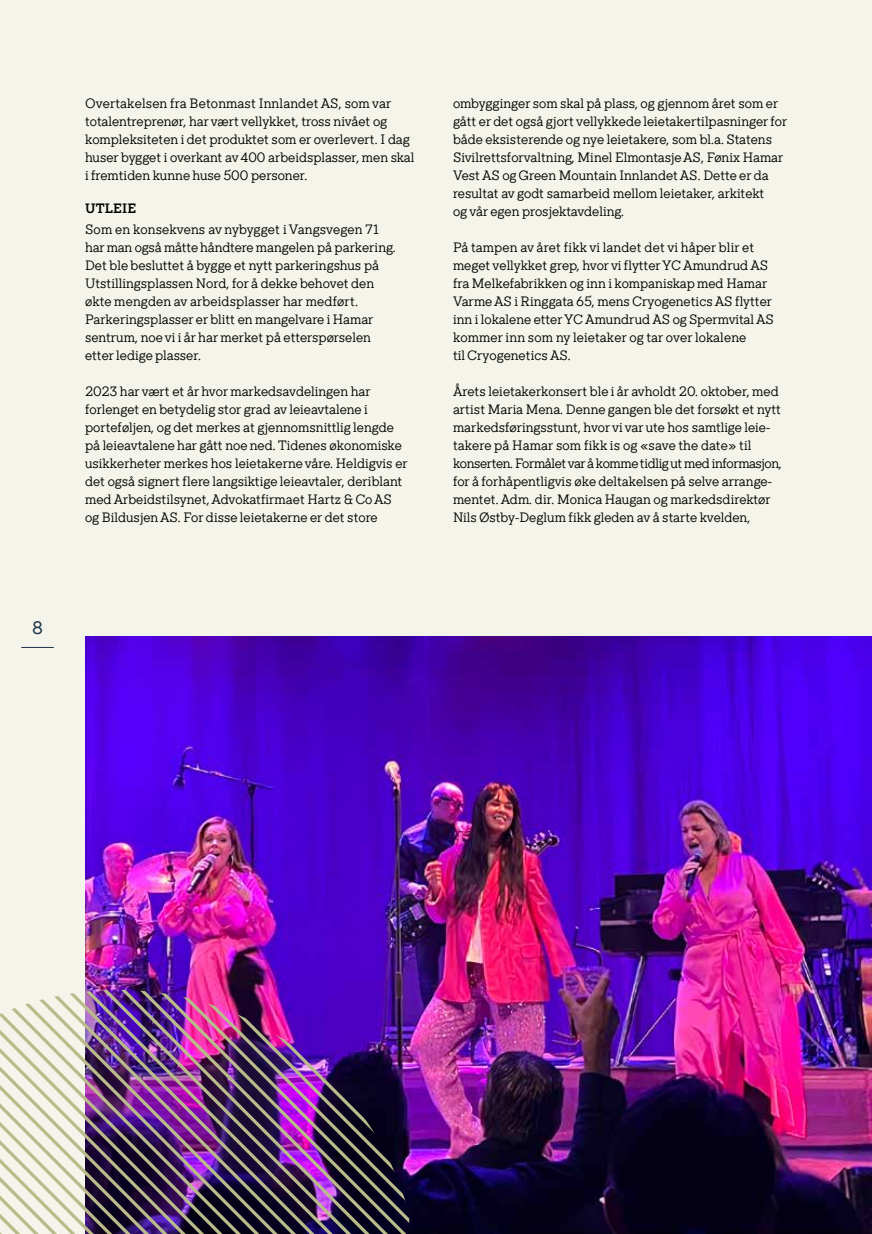
<style>
.page{position:relative;width:872px;height:1234px;background:#fff}
.page>*{position:absolute;margin:0;border:0;box-sizing:border-box;transform-origin:0 0}
.t1{font:18px "TT Rationalist";color:#1b3447}
.t2{font:13.5px/18px "TT Rationalist";color:#000}
.t3{font:13.5px "TT Rationalist D Bold";color:#000}
</style>
<div class="page">
<div style="left:0;top:0;width:872px;height:1233px;background:#f4f4ea"></div>
<hr style="left:21px;top:647px;width:33px;height:1px;background:#1b3447">
<img style="left:85px;top:636px;width:787px;height:597px">
<img style="left:0;top:989px;width:409px;height:244px">
<h1 class="t1" style="left:32px;top:617px;width:12px">8</h1>
<p class="t2" style="left:85px;top:94px;width:331px">Overtakelsen fra Betonmast Innlandet AS, som var totalentreprenør, har vært vellykket, tross nivået og kompleksiteten i det produktet som er overlevert. I dag huser bygget i overkant av 400 arbeidsplasser, men skal i fremtiden kunne huse 500 personer.</p>
<p class="t3" style="left:85px;top:200px;width:53px">UTLEIE</p>
<p class="t2" style="left:85px;top:220px;width:312px">Som en konsekvens av nybygget i Vangsvegen 71 har man også måtte håndtere mangelen på parkering.<br>Det ble besluttet å bygge et nytt parkeringshus på Utstillingsplassen Nord, for å dekke behovet den økte mengden av arbeidsplasser har medført.<br>Parkeringsplasser er blitt en mangelvare i Hamar sentrum, noe vi i år har merket på etterspørselen etter ledige plasser.</p>
<p class="t2" style="left:85px;top:382px;width:324px">2023 har vært et år hvor markedsavdelingen har forlenget en betydelig stor grad av leieavtalene i porteføljen, og det merkes at gjennomsnittlig lengde på leieavtalene har gått noe ned. Tidenes økonomiske usikkerheter merkes hos leietakerne våre. Heldigvis er det også signert flere langsiktige leieavtaler, deriblant med Arbeidstilsynet, Advokatfirmaet Hartz &amp; Co AS og Bildusjen AS. For disse leietakerne er det store</p>
<p class="t2" style="left:453px;top:94px;width:336px">ombygginger som skal på plass, og gjennom året som er gått er det også gjort vellykkede leietakertilpasninger for både eksisterende og nye leietakere, som bl.a. Statens Sivilrettsforvaltning, Minel Elmontasje AS, Fønix Hamar Vest AS og Green Mountain Innlandet AS. Dette er da resultat av godt samarbeid mellom leietaker, arkitekt<br>og vår egen prosjektavdeling.</p>
<p class="t2" style="left:453px;top:238px;width:322px">På tampen av året fikk vi landet det vi håper blir et meget vellykket grep, hvor vi flytter YC Amundrud AS fra Melkefabrikken og inn i kompaniskap med Hamar Varme AS i Ringgata 65, mens Cryogenetics AS flytter inn i lokalene etter YC Amundrud AS og Spermvital AS kommer inn som ny leietaker og tar over lokalene<br>til Cryogenetics AS.</p>
<p class="t2" style="left:453px;top:382px;width:330px">Årets leietakerkonsert ble i år avholdt 20. oktober, med artist Maria Mena. Denne gangen ble det forsøkt et nytt markedsføringsstunt, hvor vi var ute hos samtlige leie&shy;takere på Hamar som fikk is og «save the date» til konserten. Formålet var å komme tidlig ut med informasjon, for å forhåpentligvis øke deltakelsen på selve arrange&shy;mentet. Adm. dir. Monica Haugan og markedsdirektør Nils Østby-Deglum fikk gleden av å starte kvelden,</p>
</div>
